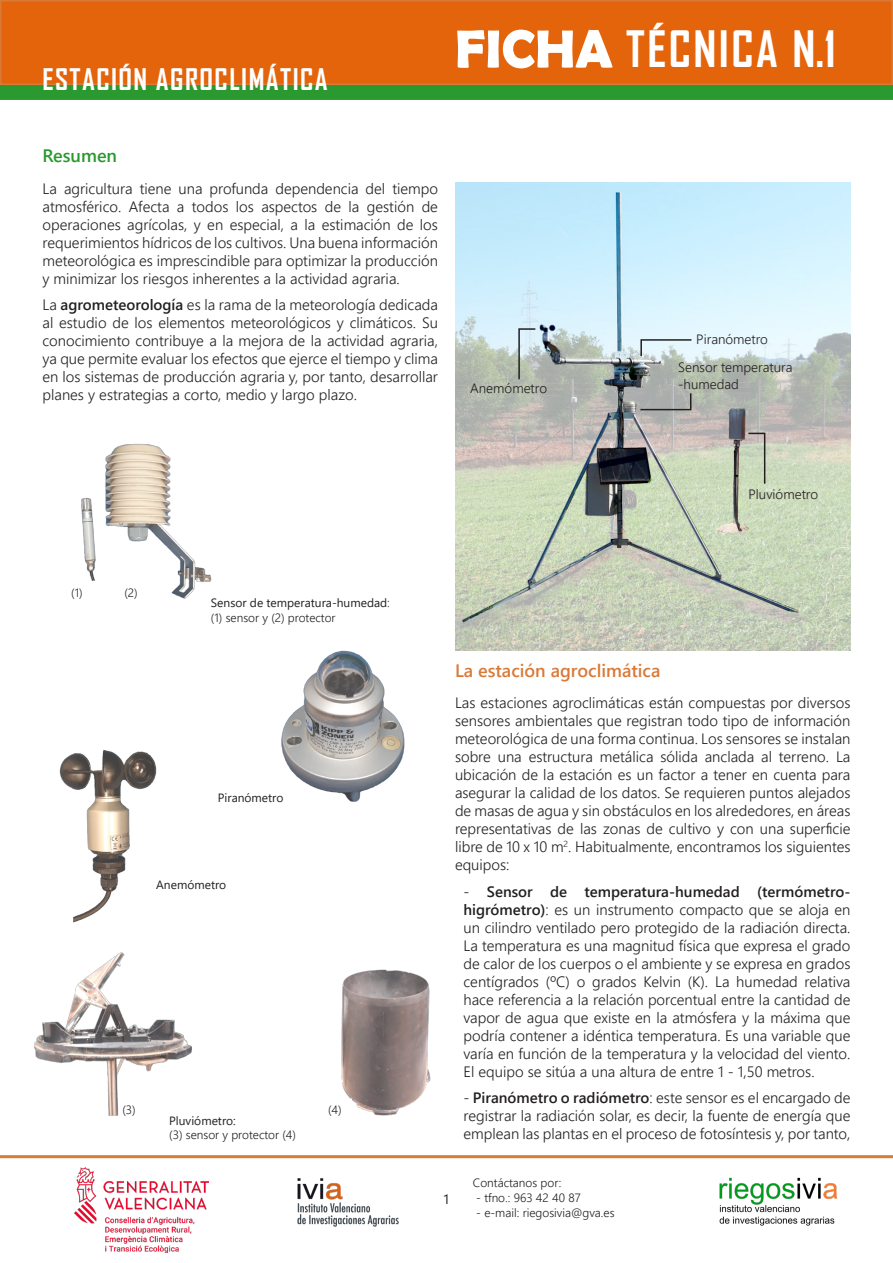
<style>
.page{position:relative;width:893px;height:1263px;background:#fff}
.page>*{position:absolute;margin:0;border:0;box-sizing:border-box;transform-origin:0 0}
.t1{font:700 48px "Agency FB";letter-spacing:.05em;color:#fff}
.t2{font:700 28.5px "Agency FB";letter-spacing:.05em;color:#fff}
.t3{font:600 18px "Segoe UI";color:#d97a38}
.t4{font:600 18px "Segoe UI";color:#2a992f}
.t5{font:300 15px/18px "Segoe UI";color:#231f20;text-align:justify}
.t6{font:300 13.5px/16.2px "Segoe UI";color:#231f20}
.t7{font:13.5px "Segoe UI";color:#231f20}
.t8{font:300 12px "Segoe UI";color:#231f20}
.t9{font:12px/14.4px "Segoe UI";color:#231f20}
.s1{font-family:"Berlin Sans FB Demi";font-size:54px}
.s2{font-weight:600}
.s3{font-weight:300}
</style>
<div class="page">
<div style="left:0;top:79px;width:893px;height:21px;background:#2a992f"></div>
<div style="left:1px;top:1px;width:891px;height:83px;background:#e4640b"></div>
<div style="left:0;top:0;width:893px;height:85px;border:2px solid #d97a38"></div>
<img style="left:74px;top:1167px;width:134px;height:85px">
<img style="left:719px;top:1177px;width:119px;height:49px">
<hr style="left:0;top:1155px;width:893px;height:3px;background:#d97a38">
<img style="left:272px;top:1158px;width:134px;height:69px">
<img style="left:455px;top:183px;width:395px;height:468px">
<img style="left:81px;top:443px;width:131px;height:156px">
<img style="left:281px;top:650px;width:124px;height:152px">
<img style="left:341px;top:969px;width:89px;height:147px">
<img style="left:35px;top:952px;width:157px;height:164px">
<img style="left:59px;top:750px;width:98px;height:173px">
<svg style="left:747px;top:432px;width:19px;height:53px"></svg>
<svg style="left:640px;top:338px;width:53px;height:20px"></svg>
<svg style="left:518px;top:328px;width:19px;height:53px"></svg>
<svg style="left:639px;top:392px;width:53px;height:19px"></svg>
<h2 class="t2" style="left:43px;top:61px;width:287px">ESTACIÓN AGROCLIMÁTICA</h2>
<p class="t1" style="left:455px;top:20px;width:382px"><span class="s1">FICHA</span> TÉCNICA N.1</p>
<p class="t4" style="left:43px;top:139px;width:76px">Resumen</p>
<p class="t5" style="left:43px;top:178px;width:397px">La agricultura tiene una profunda dependencia del tiempo atmosférico. Afecta a todos los aspectos de la gestión de operaciones agrícolas, y en especial, a la estimación de los requerimientos hídricos de los cultivos. Una buena información meteorológica es imprescindible para optimizar la producción y minimizar los riesgos inherentes a la actividad agraria.</p>
<p class="t5" style="left:43px;top:294px;width:397px">La <span class="s2">agrometeorología</span> es la rama de la meteorología dedicada al estudio de los elementos meteorológicos y climáticos. Su conocimiento contribuye a la mejora de la actividad agraria, ya que permite evaluar los efectos que ejerce el tiempo y clima en los sistemas de producción agraria y, por tanto, desarrollar planes y estrategias a corto, medio y largo plazo.</p>
<p class="t6" style="left:470px;top:379px;width:78px">Anemómetro</p>
<p class="t6" style="left:696px;top:329px;width:73px">Piranómetro</p>
<p class="t6" style="left:678px;top:358px;width:116px">Sensor temperatura -humedad</p>
<p class="t6" style="left:748px;top:484px;width:71px">Pluviómetro</p>
<p class="t8" style="left:71px;top:581px;width:13px">(1)</p>
<p class="t8" style="left:124px;top:581px;width:15px">(2)</p>
<p class="t9" style="left:211px;top:595px;width:180px">Sensor de temperatura-humedad<span class="s3">: (1) sensor y (2) protector</span></p>
<p class="t9" style="left:218px;top:789px;width:67px">Piranómetro</p>
<p class="t9" style="left:156px;top:876px;width:72px">Anemómetro</p>
<p class="t8" style="left:122px;top:1099px;width:15px">(3)</p>
<p class="t8" style="left:328px;top:1099px;width:15px">(4)</p>
<p class="t9" style="left:169px;top:1112px;width:68px">Pluviómetro:</p>
<p class="t8" style="left:169px;top:1124px;width:128px">(3) sensor y protector (4)</p>
<p class="t3" style="left:455px;top:653px;width:207px">La estación agroclimática</p>
<p class="t5" style="left:455px;top:692px;width:397px">Las estaciones agroclimáticas están compuestas por diversos sensores ambientales que registran todo tipo de información meteorológica de una forma continua. Los sensores se instalan sobre una estructura metálica sólida anclada al terreno. La ubicación de la estación es un factor a tener en cuenta para asegurar la calidad de los datos. Se requieren puntos alejados de masas de agua y sin obstáculos en los alrededores, en áreas representativas de las zonas de cultivo y con una superficie libre de 10 x 10 m<sup>2</sup>. Habitualmente, encontramos los siguientes equipos:</p>
<p class="t5" style="left:463px;top:881px;width:388px">- <span class="s2">Sensor de temperatura-humedad (termómetro&shy;higrómetro)</span>: es un instrumento compacto que se aloja en un cilindro ventilado pero protegido de la radiación directa.<br>La temperatura es una magnitud física que expresa el grado de calor de los cuerpos o el ambiente y se expresa en grados centígrados (ºC) o grados Kelvin (K). La humedad relativa hace referencia a la relación porcentual entre la cantidad de vapor de agua que existe en la atmósfera y la máxima que podría contener a idéntica temperatura. Es una variable que varía en función de la temperatura y la velocidad del viento.<br>El equipo se sitúa a una altura de entre 1 - 1,50 metros.</p>
<p class="t5" style="left:463px;top:1087px;width:388px">- <span class="s2">Piranómetro o radiómetro</span>: este sensor es el encargado de registrar la radiación solar, es decir, la fuente de energía que emplean las plantas en el proceso de fotosíntesis y, por tanto,</p>
<p class="t7" style="left:443px;top:1186px;width:9px">1</p>
<p class="t8" style="left:473px;top:1171px;width:90px">Contáctanos por:</p>
<p class="t8" style="left:476px;top:1186px;width:106px">- tfno.: 963 42 40 87</p>
<p class="t8" style="left:476px;top:1201px;width:140px">- e-mail: riegosivia@gva.es</p>
</div>
